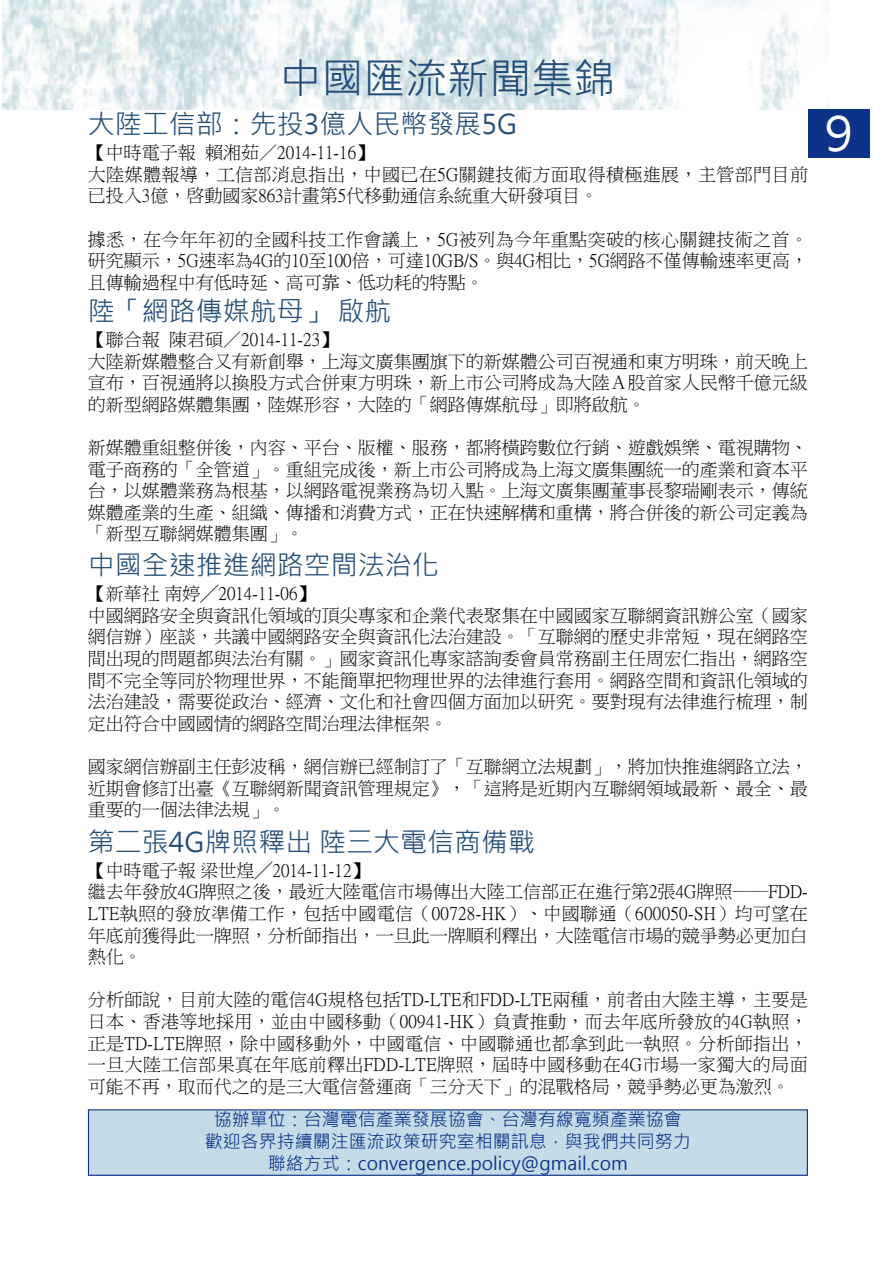
<style>
.page{position:relative;width:893px;height:1263px;background:#fff}
.page>*{position:absolute;margin:0;border:0;box-sizing:border-box;transform-origin:0 0}
.t1{font:46.5px "Microsoft Jheng Hei";color:#fff}
.t2{font:42px "Microsoft Jheng Hei";color:#254f78}
.t3{font:27px "Microsoft Jheng Hei";color:#254f78}
.t4{font:18px/21.6px "P Ming Li U";color:#000}
.t5{font:18px/21.6px "Microsoft Jheng Hei";color:#0c3388;text-align:center}
</style>
<div class="page">
<img style="left:3px;top:0;width:826px;height:110px">
<div style="left:88px;top:1110px;width:719px;height:65px;background:#c5dbe8"></div>
<div style="left:88px;top:1109px;width:720px;height:67px;border:1px solid #0c3388"></div>
<div style="left:808px;top:109px;width:61px;height:49px;background:#0c3388"></div>
<h2 class="t2" style="left:280px;top:52px;width:337px">中國匯流新聞集錦</h2>
<h3 class="t3" style="left:88px;top:107px;width:431px">大陸工信部：先投3億人民幣發展5G</h3>
<p class="t4" style="left:88px;top:142px;width:722px">【中時電子報 賴湘茹／2014-11-16】<br>大陸媒體報導，工信部消息指出，中國已在5G關鍵技術方面取得積極進展，主管部門目前已投入3億，啓動國家863計畫第5代移動通信系統重大研發項目。</p>
<p class="t4" style="left:88px;top:228px;width:722px;text-align:justify">據悉，在今年年初的全國科技工作會議上，5G被列為今年重點突破的核心關鍵技術之首。研究顯示，5G速率為4G的10至100倍，可達10GB/S。與4G相比，5G網路不僅傳輸速率更高，且傳輸過程中有低時延、高可靠、低功耗的特點。</p>
<h3 class="t3" style="left:88px;top:294px;width:305px">陸「網路傳媒航母」 啟航</h3>
<p class="t4" style="left:88px;top:329px;width:722px">【聯合報 陳君碩／2014-11-23】<br>大陸新媒體整合又有新創舉，上海文廣集團旗下的新媒體公司百視通和東方明珠，前天晚上宣布，百視通將以換股方式合併東方明珠，新上市公司將成為大陸Ａ股首家人民幣千億元級的新型網路媒體集團，陸媒形容，大陸的「網路傳媒航母」即將啟航。</p>
<p class="t4" style="left:88px;top:437px;width:722px;text-align:justify">新媒體重組整併後，內容、平台、版權、服務，都將橫跨數位行銷、遊戲娛樂、電視購物、電子商務的「全管道」。重組完成後，新上市公司將成為上海文廣集團統一的產業和資本平台，以媒體業務為根基，以網路電視業務為切入點。上海文廣集團董事長黎瑞剛表示，傳統媒體產業的生產、組織、傳播和消費方式，正在快速解構和重構，將合併後的新公司定義為「新型互聯網媒體集團」。</p>
<h3 class="t3" style="left:88px;top:548px;width:353px">中國全速推進網路空間法治化</h3>
<p class="t4" style="left:88px;top:583px;width:722px">【新華社 南婷╱2014-11-06】<br>中國網路安全與資訊化領域的頂尖專家和企業代表聚集在中國國家互聯網資訊辦公室（國家網信辦）座談，共議中國網路安全與資訊化法治建設。「互聯網的歷史非常短，現在網路空間出現的問題都與法治有關。」國家資訊化專家諮詢委會員常務副主任周宏仁指出，網路空間不完全等同於物理世界，不能簡單把物理世界的法律進行套用。網路空間和資訊化領域的法治建設，需要從政治、經濟、文化和社會四個方面加以研究。要對現有法律進行梳理，制定出符合中國國情的網路空間治理法律框架。</p>
<p class="t4" style="left:88px;top:756px;width:722px;text-align:justify">國家網信辦副主任彭波稱，網信辦已經制訂了「互聯網立法規劃」，將加快推進網路立法，近期會修訂出臺《互聯網新聞資訊管理規定》，「這將是近期內互聯網領域最新、最全、最重要的一個法律法規」。</p>
<h3 class="t3" style="left:88px;top:825px;width:449px">第二張4G牌照釋出 陸三大電信商備戰</h3>
<p class="t4" style="left:88px;top:860px;width:722px">【中時電子報 梁世煌╱2014-11-12】<br>繼去年發放4G牌照之後，最近大陸電信市場傳出大陸工信部正在進行第2張4G牌照──FDD-LTE執照的發放準備工作，包括中國電信（00728-HK）、中國聯通（600050-SH）均可望在年底前獲得此一牌照，分析師指出，一旦此一牌順利釋出，大陸電信市場的競爭勢必更加白熱化。</p>
<p class="t4" style="left:88px;top:989px;width:721px;text-align:justify">分析師說，目前大陸的電信4G規格包括TD-LTE和FDD-LTE兩種，前者由大陸主導，主要是日本、香港等地採用，並由中國移動（00941-HK）負責推動，而去年底所發放的4G執照，正是TD-LTE牌照，除中國移動外，中國電信、中國聯通也都拿到此一執照。分析師指出，一旦大陸工信部果真在年底前釋出FDD-LTE牌照，屆時中國移動在4G市場一家獨大的局面可能不再，取而代之的是三大電信營運商「三分天下」的混戰格局，競爭勢必更為激烈。</p>
<p class="t5" style="left:205px;top:1109px;width:487px">協辦單位：台灣電信產業發展協會、台灣有線寬頻產業協會歡迎各界持續關注匯流政策研究室相關訊息，與我們共同努力聯絡方式：convergence.policy@gmail.com</p>
<h1 class="t1" style="left:815px;top:105px;width:48px">９</h1>
</div>
